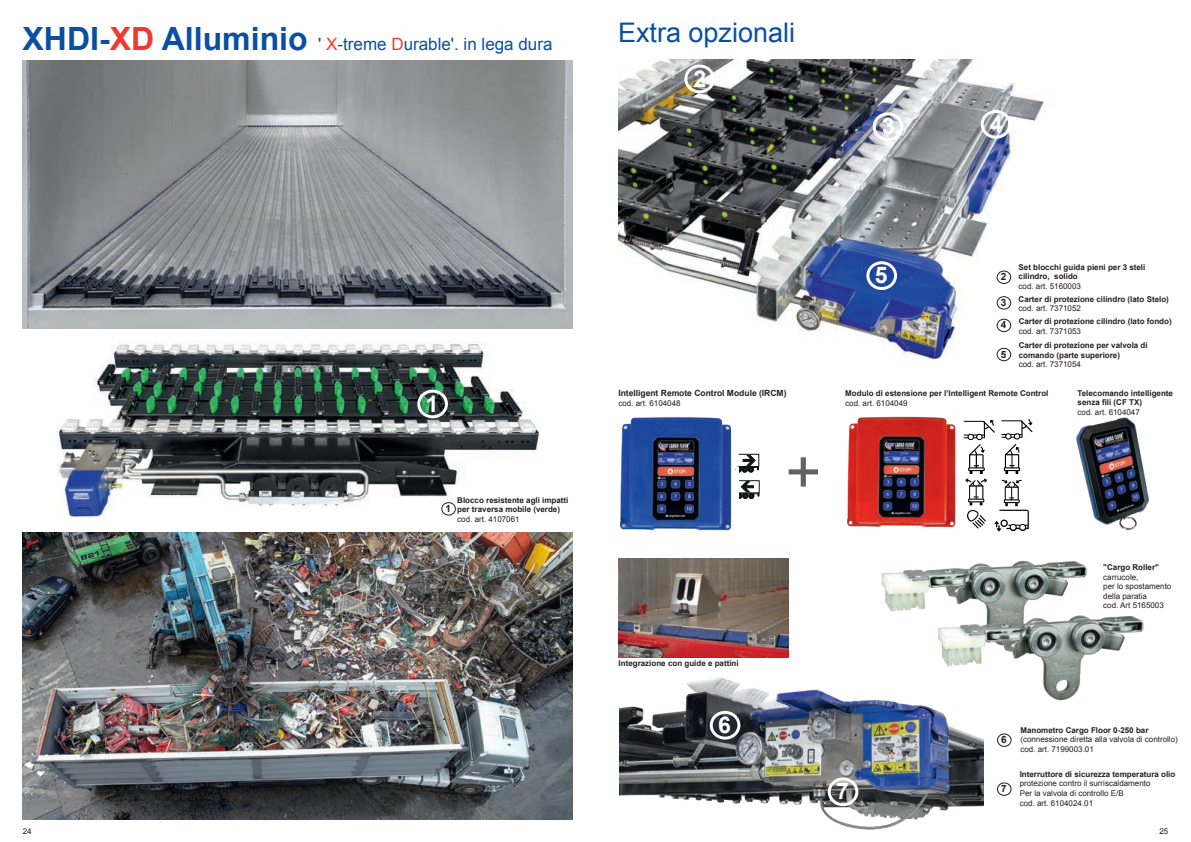
<style>
.page{position:relative;width:1191px;height:842px;background:#fff}
.page>*{position:absolute;margin:0;border:0;box-sizing:border-box;transform-origin:0 0}
.t1{font:62px "Arial";color:#636366}
.t2{font:27px "Arial";color:#0a4fa2}
.t3{font:700 23px "Arial";color:#fff}
.t4{font:17px "Arial";color:#0a4fa2}
.t5{font:700 10px "Arial";color:#231f20}
.t6{font:700 8.5px "Arial";color:#231f20}
.t7{font:700 8px/9.6px "Arial";color:#231f20}
.t8{font:8px/9.6px "Arial";color:#231f20}
.s1{font-weight:700;font-size:32px}
.s2{font-weight:700;font-size:32px;color:#ee3b32}
.s3{color:#ee3b32}
</style>
<div class="page">
<img style="left:23px;top:61px;width:550px;height:268px">
<img style="left:58px;top:341px;width:483px;height:178px">
<img style="left:23px;top:532px;width:550px;height:287px">
<img style="left:619px;top:60px;width:425px;height:302px">
<img style="left:881px;top:560px;width:263px;height:141px">
<img style="left:619px;top:675px;width:364px;height:155px">
<img style="left:618px;top:558px;width:171px;height:99px">
<div style="left:417px;top:390px;width:31px;height:28px;border:3px solid #fff;border-radius:50%"></div>
<div style="left:980px;top:110px;width:31px;height:29px;border:3px solid #fff;border-radius:50%"></div>
<div style="left:872px;top:112px;width:31px;height:29px;border:3px solid #fff;border-radius:50%"></div>
<div style="left:684px;top:65px;width:31px;height:28px;border:3px solid #fff;border-radius:50%"></div>
<img style="left:1076px;top:417px;width:73px;height:114px">
<img style="left:620px;top:417px;width:112px;height:114px">
<div style="left:709px;top:711px;width:31px;height:29px;border:3px solid #fff;border-radius:50%"></div>
<div style="left:827px;top:777px;width:31px;height:29px;border:3px solid #fff;border-radius:50%"></div>
<img style="left:847px;top:416px;width:109px;height:112px">
<div style="left:866px;top:261px;width:31px;height:29px;border:3px solid #fff;border-radius:50%"></div>
<div style="left:996px;top:271px;width:15px;height:13px;border:1px solid #231f20;border-radius:50%"></div>
<div style="left:996px;top:296px;width:15px;height:14px;border:1px solid #231f20;border-radius:50%"></div>
<div style="left:996px;top:319px;width:15px;height:13px;border:1px solid #231f20;border-radius:50%"></div>
<div style="left:996px;top:348px;width:15px;height:13px;border:1px solid #231f20;border-radius:50%"></div>
<div style="left:997px;top:733px;width:14px;height:14px;border:1px solid #231f20;border-radius:50%"></div>
<div style="left:997px;top:782px;width:14px;height:14px;border:1px solid #231f20;border-radius:50%"></div>
<div style="left:739px;top:480px;width:20px;height:13px;border:1px solid #111314"></div>
<svg style="left:738px;top:481px;width:22px;height:18px"></svg>
<div style="left:738px;top:454px;width:21px;height:13px;border:1px solid #111314"></div>
<svg style="left:737px;top:455px;width:22px;height:17px"></svg>
<svg style="left:963px;top:419px;width:69px;height:112px"></svg>
<div style="left:441px;top:502px;width:15px;height:14px;border:1px solid #231f20;border-radius:50%"></div>
<h3 class="t4" style="left:23px;top:33px;width:531px"><span class="s1">XHDI-</span><span class="s2">XD</span> <span class="s1">Alluminio</span> ' <span class="s3">X</span>-treme <span class="s3">D</span>urable'. in lega dura</h3>
<h2 class="t2" style="left:618px;top:15px;width:179px">Extra opzionali</h2>
<h3 class="t3" style="left:693px;top:63px;width:14px">2</h3>
<h3 class="t3" style="left:882px;top:111px;width:14px">3</h3>
<h3 class="t3" style="left:990px;top:109px;width:14px">4</h3>
<h3 class="t3" style="left:426px;top:388px;width:14px">1</h3>
<p class="t5" style="left:445px;top:502px;width:7px">1</p>
<p class="t7" style="left:457px;top:495px;width:113px">Blocco resistente agli impatti per traversa mobile (verde)</p>
<p class="t8" style="left:457px;top:514px;width:64px">cod. art. 4107061</p>
<p class="t6" style="left:618px;top:388px;width:170px">Intelligent Remote Control Module (IRCM)</p>
<p class="t8" style="left:618px;top:398px;width:64px">cod. art. 6104048</p>
<h1 class="t1" style="left:785px;top:431px;width:38px">+</h1>
<h3 class="t3" style="left:875px;top:260px;width:14px">5</h3>
<p class="t5" style="left:1001px;top:270px;width:7px">2</p>
<p class="t5" style="left:1001px;top:296px;width:7px">3</p>
<p class="t5" style="left:1001px;top:318px;width:7px">4</p>
<p class="t5" style="left:1001px;top:347px;width:7px">5</p>
<p class="t7" style="left:1018px;top:262px;width:128px">Set blocchi guida pieni per 3 steli cilindro, solido</p>
<p class="t8" style="left:1018px;top:281px;width:64px">cod. art. 5160003</p>
<p class="t7" style="left:1018px;top:294px;width:152px">Carter di protezione cilindro (lato Stelo)</p>
<p class="t8" style="left:1018px;top:304px;width:64px">cod. art. 7371052</p>
<p class="t7" style="left:1018px;top:317px;width:154px">Carter di protezione cilindro (lato fondo)</p>
<p class="t8" style="left:1018px;top:326px;width:64px">cod. art. 7371053</p>
<p class="t7" style="left:1018px;top:341px;width:130px">Carter di protezione per valvola di comando (parte superiore)</p>
<p class="t8" style="left:1018px;top:360px;width:64px">cod. art. 7371054</p>
<p class="t7" style="left:845px;top:389px;width:205px">Modulo di estensione per l’Intelligent Remote Control</p>
<p class="t8" style="left:845px;top:398px;width:64px">cod. art. 6104049</p>
<p class="t7" style="left:1077px;top:388px;width:97px">Telecomando intelligente senza fili (CF TX)</p>
<p class="t8" style="left:1077px;top:407px;width:64px">cod. art. 6104047</p>
<p class="t7" style="left:618px;top:658px;width:122px">Integrazione con guide e pattini</p>
<h3 class="t3" style="left:718px;top:710px;width:14px">6</h3>
<h3 class="t3" style="left:836px;top:776px;width:14px">7</h3>
<p class="t7" style="left:1103px;top:563px;width:57px">"Cargo Roller"</p>
<p class="t8" style="left:1103px;top:572px;width:70px">carrucole,<br>per lo spostamento della paratia<br>cod. Art 5165003</p>
<p class="t5" style="left:1001px;top:733px;width:7px">6</p>
<p class="t5" style="left:1001px;top:782px;width:7px">7</p>
<p class="t7" style="left:1020px;top:725px;width:130px">Manometro Cargo Floor 0-250 bar</p>
<p class="t8" style="left:1020px;top:735px;width:159px">(connessione diretta alla valvola di controllo) cod. art. 7199003.01</p>
<p class="t7" style="left:1019px;top:769px;width:157px">Interruttore di sicurezza temperatura olio</p>
<p class="t8" style="left:1019px;top:779px;width:132px">protezione contro il surriscaldamento<br>Per la valvola di controllo E/B<br>cod. art. 6104024.01</p>
<p class="t8" style="left:23px;top:826px;width:10px">24</p>
<p class="t8" style="left:1159px;top:826px;width:10px">25</p>
</div>
